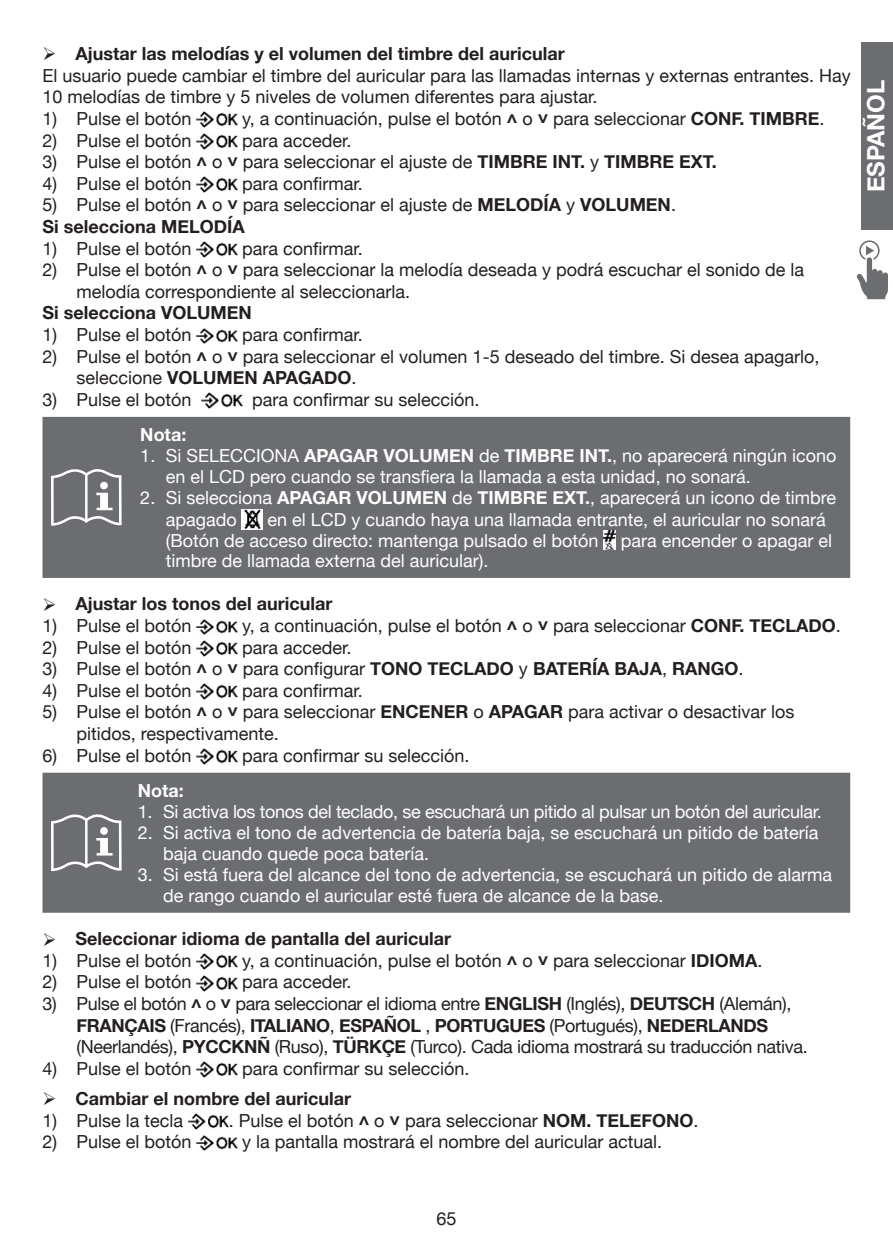
<style>
.page{position:relative;width:893px;height:1259px;background:#fff}
.page>*{position:absolute;margin:0;border:0;box-sizing:border-box;transform-origin:0 0}
.t1{font:700 24px "Helvetica Neue";color:#fff}
.Body{font:18px/21.6px "Helvetica Neue";color:#231f20}
.t2{font:18px/21px "Helvetica Neue";color:#fff}
.Body-2{font:18px/21.6px "Helvetica Neue";letter-spacing:-.02em;color:#231f20}
.Body-3{font:700 18px "Helvetica Neue";color:#231f20}
.t3{font:18px "Helvetica Neue";letter-spacing:-.02em;color:#fff}
.NOTE{font:700 18px "Helvetica Neue";color:#fff}
.s1{font-family:"Arial";font-weight:700}
.s2{font-weight:700}
</style>
<div class="page">
<div style="left:861px;top:43px;width:32px;height:187px;background:#6c6d70"></div>
<svg style="left:856px;top:240px;width:32px;height:59px"></svg>
<img style="left:197px;top:112px;width:40px;height:15px">
<img style="left:197px;top:134px;width:40px;height:15px">
<img style="left:197px;top:177px;width:40px;height:15px">
<img style="left:197px;top:242px;width:40px;height:15px">
<img style="left:197px;top:328px;width:40px;height:15px">
<img style="left:202px;top:393px;width:40px;height:15px">
<div style="left:43px;top:417px;width:807px;height:161px;background:#6c6d70"></div>
<svg style="left:51px;top:469px;width:71px;height:57px"></svg>
<img style="left:242px;top:509px;width:20px;height:21px">
<img style="left:604px;top:530px;width:12px;height:20px">
<img style="left:197px;top:619px;width:40px;height:15px">
<img style="left:197px;top:640px;width:40px;height:16px">
<img style="left:197px;top:684px;width:40px;height:15px">
<img style="left:197px;top:748px;width:40px;height:16px">
<div style="left:43px;top:772px;width:807px;height:140px;background:#6c6d70"></div>
<svg style="left:51px;top:814px;width:71px;height:57px"></svg>
<img style="left:197px;top:954px;width:40px;height:15px">
<img style="left:197px;top:975px;width:40px;height:16px">
<img style="left:197px;top:1062px;width:40px;height:15px">
<img style="left:188px;top:1113px;width:41px;height:16px">
<img style="left:197px;top:1135px;width:40px;height:15px">
<p class="Body-3" style="left:76px;top:40px;width:491px">Ajustar las melodías y el volumen del timbre del auricular</p>
<p class="Body" style="left:43px;top:64px;width:810px">El usuario puede cambiar el timbre del auricular para las llamadas internas y externas entrantes. Hay<br>10 melodías de timbre y 5 niveles de volumen diferentes para ajustar.</p>
<p class="Body" style="left:43px;top:107px;width:151px">1) Pulse el botón</p>
<p class="Body" style="left:242px;top:107px;width:584px">y, a continuación, pulse el botón <span class="s1">˄</span> o <span class="s1">˅</span> para seleccionar <span class="s2">CONF. TIMBRE</span>.</p>
<p class="Body" style="left:43px;top:129px;width:151px">2) Pulse el botón</p>
<p class="Body" style="left:242px;top:129px;width:111px">para acceder.</p>
<p class="Body" style="left:43px;top:151px;width:676px">3) Pulse el botón <span class="s1">˄</span> o <span class="s1">˅</span> para seleccionar el ajuste de <span class="s2">TIMBRE INT.</span> y <span class="s2">TIMBRE EXT.</span></p>
<p class="Body" style="left:43px;top:172px;width:151px">4) Pulse el botón</p>
<p class="Body" style="left:242px;top:172px;width:122px">para confirmar.</p>
<p class="Body" style="left:43px;top:194px;width:635px">5) Pulse el botón <span class="s1">˄</span> o <span class="s1">˅</span> para seleccionar el ajuste de <span class="s2">MELODÍA</span> y <span class="s2">VOLUMEN</span>.</p>
<p class="Body-3" style="left:43px;top:212px;width:204px">Si selecciona MELODÍA</p>
<p class="Body" style="left:43px;top:237px;width:151px">1) Pulse el botón</p>
<p class="Body" style="left:242px;top:237px;width:122px">para confirmar.</p>
<p class="Body" style="left:77px;top:259px;width:729px;text-indent:-34px">2) Pulse el botón <span class="s1">˄</span> o <span class="s1">˅</span> para seleccionar la melodía deseada y podrá escuchar el sonido de la melodía correspondiente al seleccionarla.</p>
<p class="Body-3" style="left:43px;top:299px;width:211px">Si selecciona VOLUMEN</p>
<p class="Body" style="left:43px;top:323px;width:151px">1) Pulse el botón</p>
<p class="Body" style="left:242px;top:323px;width:122px">para confirmar.</p>
<p class="Body" style="left:77px;top:345px;width:744px;text-indent:-34px">2) Pulse el botón <span class="s1">˄</span> o <span class="s1">˅</span> para seleccionar el volumen 1-5 deseado del timbre. Si desea apagarlo, seleccione <span class="s2">VOLUMEN APAGADO</span>.</p>
<p class="Body" style="left:43px;top:388px;width:151px">3) Pulse el botón</p>
<p class="Body" style="left:252px;top:388px;width:229px">para confirmar su selección.</p>
<p class="NOTE" style="left:140px;top:420px;width:48px">Nota:</p>
<p class="t2" style="left:166px;top:445px;width:672px;text-indent:-26px">1. Si SELECCIONA <span class="s2">APAGAR VOLUMEN</span> de <span class="s2">TIMBRE INT.</span>, no aparecerá ningún icono en el LCD pero cuando se transfiera la llamada a esta unidad, no sonará.</p>
<p class="t2" style="left:166px;top:486px;width:672px;line-height:22.2px;text-indent:-26px">2. Si selecciona <span class="s2">APAGAR VOLUMEN</span> de <span class="s2">TIMBRE EXT.</span>, aparecerá un icono de timbre apagado</p>
<p class="t2" style="left:166px;top:509px;width:668px;text-indent:101px">en el LCD y cuando haya una llamada entrante, el auricular no sonará (Botón de acceso directo: mantenga pulsado el botón para encender o apagar el timbre de llamada externa del auricular).</p>
<p class="Body-3" style="left:76px;top:590px;width:258px">Ajustar los tonos del auricular</p>
<p class="Body" style="left:43px;top:614px;width:151px">1) Pulse el botón</p>
<p class="Body" style="left:242px;top:614px;width:600px">y, a continuación, pulse el botón <span class="s1">˄</span> o <span class="s1">˅</span> para seleccionar <span class="s2">CONF. TECLADO</span>.</p>
<p class="Body" style="left:43px;top:636px;width:151px">2) Pulse el botón</p>
<p class="Body" style="left:242px;top:636px;width:111px">para acceder.</p>
<p class="Body" style="left:43px;top:658px;width:702px">3) Pulse el botón <span class="s1">˄</span> o <span class="s1">˅</span> para configurar <span class="s2">TONO TECLADO</span> y <span class="s2">BATERÍA BAJA</span>, <span class="s2">RANGO</span>.</p>
<p class="Body" style="left:43px;top:679px;width:151px">4) Pulse el botón</p>
<p class="Body" style="left:242px;top:679px;width:122px">para confirmar.</p>
<p class="Body" style="left:77px;top:701px;width:720px;text-indent:-34px">5) Pulse el botón <span class="s1">˄</span> o <span class="s1">˅</span> para seleccionar <span class="s2">ENCENER</span> o <span class="s2">APAGAR</span> para activar o desactivar los pitidos, respectivamente.</p>
<p class="Body" style="left:43px;top:744px;width:151px">6) Pulse el botón</p>
<p class="Body" style="left:242px;top:744px;width:229px">para confirmar su selección.</p>
<p class="NOTE" style="left:138px;top:776px;width:48px">Nota:</p>
<p class="t3" style="left:138px;top:800px;width:685px">1. Si activa los tonos del teclado, se escuchará un pitido al pulsar un botón del auricular.</p>
<p class="t2" style="left:163px;top:821px;width:657px;text-indent:-26px">2. Si activa el tono de advertencia de batería baja, se escuchará un pitido de batería baja cuando quede poca batería.</p>
<p class="t2" style="left:163px;top:863px;width:670px;text-indent:-26px">3. Si está fuera del alcance del tono de advertencia, se escuchará un pitido de alarma de rango cuando el auricular esté fuera de alcance de la base.</p>
<p class="Body-3" style="left:76px;top:924px;width:377px">Seleccionar idioma de pantalla del auricular</p>
<p class="Body" style="left:43px;top:949px;width:151px">1) Pulse el botón</p>
<p class="Body" style="left:242px;top:949px;width:522px">y, a continuación, pulse el botón <span class="s1">˄</span> o <span class="s1">˅</span> para seleccionar <span class="s2">IDIOMA</span>.</p>
<p class="Body" style="left:43px;top:971px;width:151px">2) Pulse el botón</p>
<p class="Body" style="left:242px;top:971px;width:111px">para acceder.</p>
<p class="Body-2" style="left:77px;top:992px;width:733px;text-indent:-34px">3) Pulse el botón <span class="s1">˄</span> o <span class="s1">˅</span> para seleccionar el idioma entre <span class="s2">ENGLISH</span> (Inglés), <span class="s2">DEUTSCH</span> (Alemán),<br><span class="s2">FRANÇAIS</span> (Francés), <span class="s2">ITALIANO</span>, <span class="s2">ESPAÑOL</span> , <span class="s2">PORTUGUES</span> (Portugués), <span class="s2">NEDERLANDS </span>(Neerlandés), <span class="s2">PYCCKNÑ</span> (Ruso), <span class="s2">TÜRKÇE</span> (Turco). Cada idioma mostrará su traducción nativa.</p>
<p class="Body" style="left:43px;top:1057px;width:151px">4) Pulse el botón</p>
<p class="Body" style="left:242px;top:1057px;width:229px">para confirmar su selección.</p>
<p class="Body-3" style="left:76px;top:1084px;width:277px">Cambiar el nombre del auricular</p>
<p class="Body" style="left:43px;top:1109px;width:142px">1) Pulse la tecla</p>
<p class="Body" style="left:229px;top:1109px;width:471px">. Pulse el botón <span class="s1">˄</span> o <span class="s1">˅</span> para seleccionar <span class="s2">NOM. TELEFONO</span>.</p>
<p class="Body" style="left:43px;top:1130px;width:151px">2) Pulse el botón</p>
<p class="Body" style="left:242px;top:1130px;width:422px">y la pantalla mostrará el nombre del auricular actual.</p>
<h1 class="t1" style="left:857px;top:192px;width:114px;rotate:-90deg">ESPAÑOL</h1>
<p class="Body" style="left:436px;top:1207px;width:22px">65</p>
</div>
